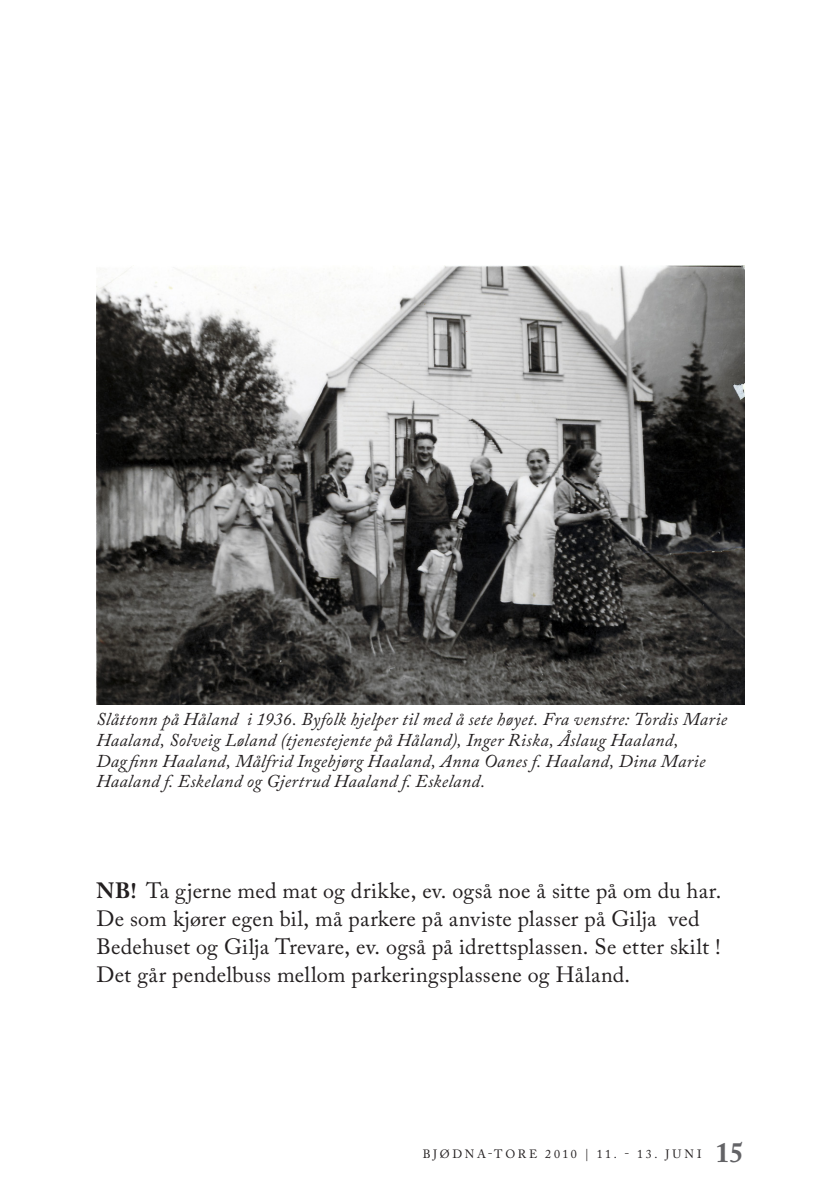
<style>
.page{position:relative;width:840px;height:1191px;background:#fff}
.page>*{position:absolute;margin:0;border:0;box-sizing:border-box;transform-origin:0 0}
.t1{font:700 28px "Adobe Caslon Pro";color:#636366}
.Brødtekst{font:22px/28px "Adobe Caslon Pro";letter-spacing:.01em;color:#231f20}
.Brødtekst-2{font:italic 18px/20.8px "Adobe Caslon Pro";letter-spacing:.02em;color:#231f20}
.t2{font:12px "Adobe Caslon Pro";letter-spacing:.22em;color:#231f20}
.s1{font-weight:700}
</style>
<div class="page">
<img style="left:96px;top:266px;width:648px;height:438px">
<p class="Brødtekst-2" style="left:96px;top:708px;width:631px">Slåttonn på Håland i 1936. Byfolk hjelper til med å sete høyet. Fra venstre: Tordis Marie Haaland, Solveig Løland (tjenestejente på Håland), Inger Riska, Åslaug Haaland,<br>Dag finn Haaland, Målfrid Ingebjørg Haaland, Anna Oanes f. Haaland, Dina Marie Haaland f. Eskeland og Gjertrud Haaland f. Eskeland.</p>
<p class="Brødtekst" style="left:96px;top:876px;width:626px"><span class="s1">NB!</span> Ta gjerne med mat og drikke, ev. også noe å sitte på om du har.<br>De som kjører egen bil, må parkere på anviste plasser på Gilja ved Bedehuset og Gilja Trevare, ev. også på idrettsplassen. Se etter skilt !<br>Det går pendelbuss mellom parkeringsplassene og Håland.</p>
<p class="t2" style="left:422px;top:1146px;width:280px">BJØDNA-TORE 2010 | 11. - 13. JUNI</p>
<h1 class="t1" style="left:715px;top:1136px;width:30px">15</h1>
</div>
